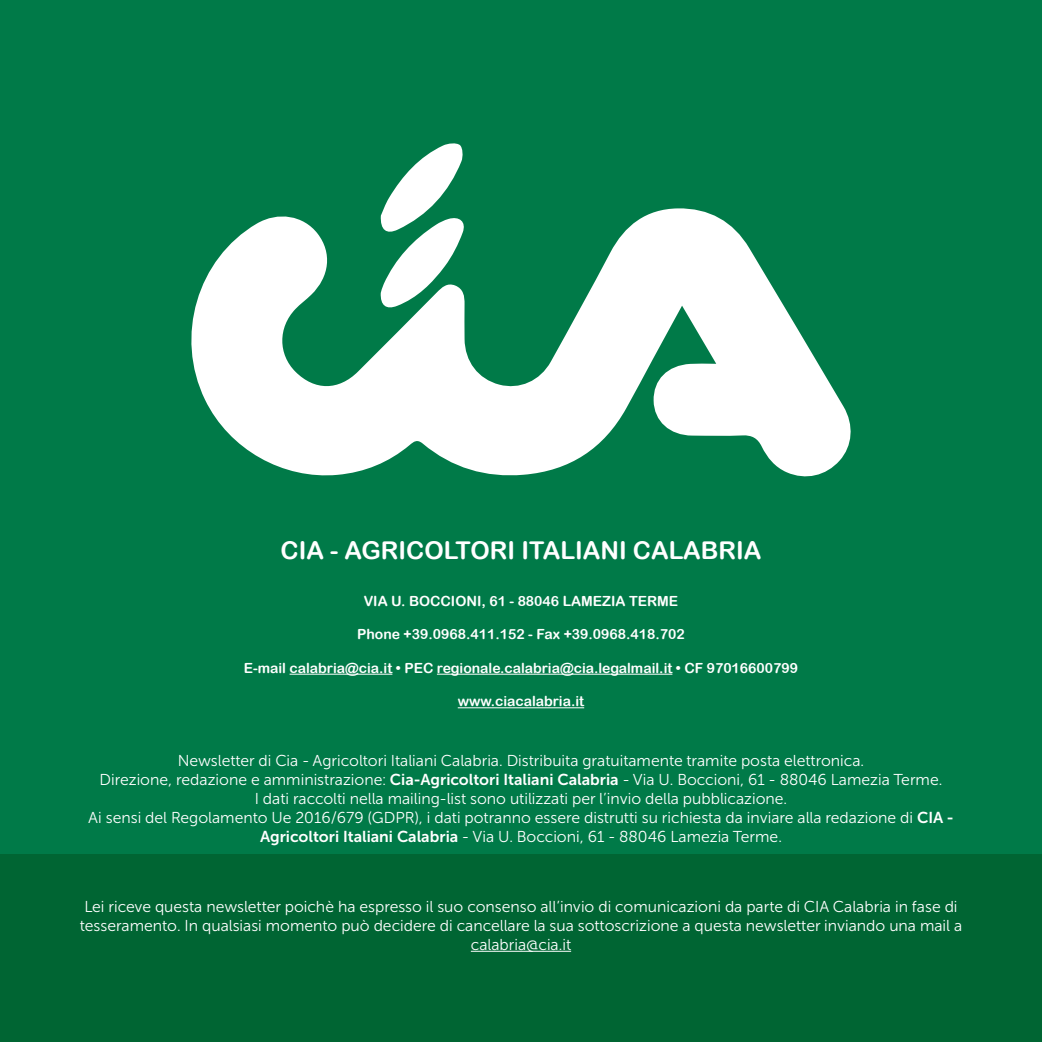
<style>
.page{position:relative;width:1042px;height:1042px;background:#007a48}
.page>*{position:absolute;margin:0;border:0;box-sizing:border-box;transform-origin:0 0}
.t1{font:24.5px "Arial Rounded MT Bold";color:#fff}
.t2{font:15.75px/18.9px "Museo Sans Cyrl 300";color:#fff;text-align:center}
.t3{font:14px "Arial Rounded MT Bold";color:#fff}
.s1{font-family:"Museo Sans Cyrl 700"}
</style>
<div class="page">
<div style="left:0;top:854px;width:1042px;height:188px;background:#006533"></div>
<hr style="left:289px;top:674px;width:103px;height:1px;background:#fff">
<hr style="left:437px;top:674px;width:235px;height:1px;background:#fff">
<hr style="left:458px;top:707px;width:126px;height:1px;background:#fff">
<hr style="left:471px;top:951px;width:100px;height:1px;background:#fff">
<svg style="left:191px;top:208px;width:660px;height:269px;fill:#fff"></svg>
<svg style="left:380px;top:143px;width:87px;height:167px"></svg>
<h1 class="t1" style="left:281px;top:536px;width:482px">CIA - AGRICOLTORI ITALIANI CALABRIA</h1>
<p class="t3" style="left:364px;top:592px;width:316px">VIA U. BOCCIONI, 61 - 88046 LAMEZIA TERME</p>
<p class="t3" style="left:357px;top:626px;width:329px">Phone +39.0968.411.152 - Fax +39.0968.418.702</p>
<p class="t3" style="left:244px;top:659px;width:556px">E-mail calabria@cia.it • PEC regionale.calabria@cia.legalmail.it • CF 97016600799</p>
<p class="t3" style="left:458px;top:693px;width:128px">www.ciacalabria.it</p>
<p class="t2" style="left:88px;top:751px;width:867px">Newsletter di Cia - Agricoltori Italiani Calabria. Distribuita gratuitamente tramite posta elettronica.<br>Direzione, redazione e amministrazione: <span class="s1">Cia-Agricoltori Italiani Calabria</span> - Via U. Boccioni, 61 - 88046 Lamezia Terme.<br>I dati raccolti nella mailing-list sono utilizzati per l’invio della pubblicazione.<br>Ai sensi del Regolamento Ue 2016/679 (GDPR), i dati potranno essere distrutti su richiesta da inviare alla redazione di <span class="s1">CIA - Agricoltori Italiani Calabria</span> - Via U. Boccioni, 61 - 88046 Lamezia Terme.</p>
<p class="t2" style="left:80px;top:897px;width:884px">Lei riceve questa newsletter poichè ha espresso il suo consenso all’invio di comunicazioni da parte di CIA Calabria in fase di tesseramento. In qualsiasi momento può decidere di cancellare la sua sottoscrizione a questa newsletter inviando una mail a calabria@cia.it</p>
</div>
